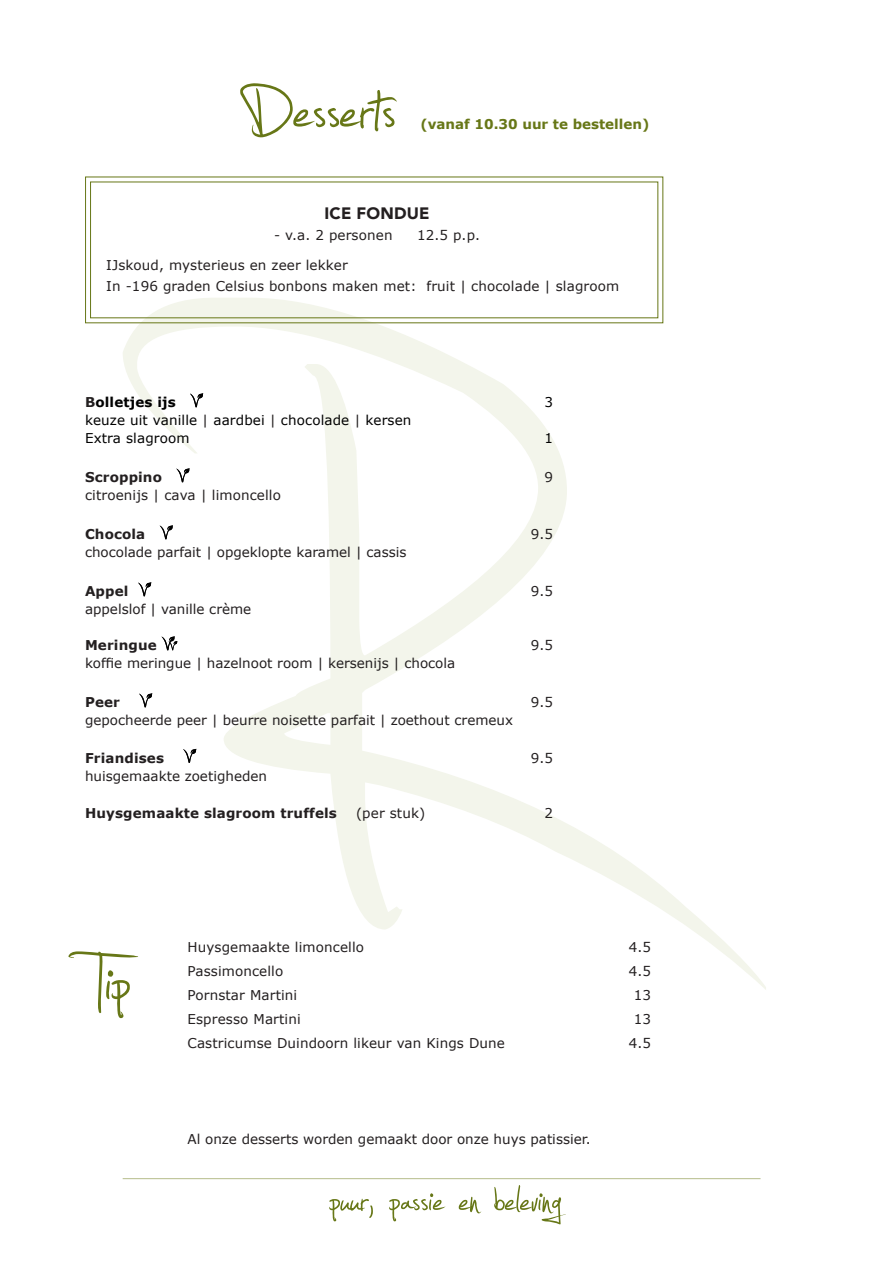
<style>
.page{position:relative;width:893px;height:1263px;background:#fff}
.page>*{position:absolute;margin:0;border:0;box-sizing:border-box;transform-origin:0 0}
.t1{font:135px "Jellyka Estryas Handwriting";color:#677717}
.t2{font:79.2px "Jellyka Estryas Handwriting";color:#677717}
.t3{font:900 16.5px "Avenir";letter-spacing:.01em;color:#231f20}
.t4{font:13.5px/21px "Verdana";color:#231f20}
.t5{font:700 13.5px "Verdana";letter-spacing:.01em;color:#231f20}
.t6{font:13.5px/18px "Verdana";letter-spacing:.01em;color:#000}
.t7{font:700 13.5px "Verdana";color:#677717}
.t8{font:700 13.5px "Verdana";letter-spacing:.01em;color:#000}
.s1{color:#231f20}
</style>
<div class="page">
<svg style="left:123px;top:324px;width:643px;height:666px"></svg>
<hr style="left:123px;top:1178px;width:637px;height:1px;background:#bdc497">
<svg style="left:190px;top:393px;width:13px;height:14px"></svg>
<svg style="left:176px;top:468px;width:14px;height:14px"></svg>
<svg style="left:160px;top:525px;width:13px;height:14px"></svg>
<svg style="left:138px;top:582px;width:13px;height:14px"></svg>
<svg style="left:162px;top:636px;width:15px;height:14px"></svg>
<svg style="left:139px;top:693px;width:13px;height:14px"></svg>
<svg style="left:183px;top:749px;width:13px;height:14px"></svg>
<svg style="left:85px;top:176px;width:579px;height:148px"></svg>
<h1 class="t1" style="left:244px;top:53px;width:153px">Desserts</h1>
<p class="t7" style="left:420px;top:115px;width:230px">(vanaf 10.30 uur te bestellen)</p>
<p class="t3" style="left:324px;top:199px;width:107px">ICE FONDUE</p>
<p class="t4" style="left:274px;top:225px;width:120px">- v.a. 2 personen</p>
<p class="t4" style="left:417px;top:225px;width:64px">12.5 p.p.</p>
<p class="t4" style="left:106px;top:255px;width:514px">IJskoud, mysterieus en zeer lekker<br>In -196 graden Celsius bonbons maken met: fruit | chocolade | slagroom</p>
<p class="t8" style="left:85px;top:394px;width:92px"><span class="s1">B</span>olletjes ijs</p>
<p class="t6" style="left:544px;top:393px;width:10px">3</p>
<p class="t6" style="left:85px;top:411px;width:328px">keuze uit vanille <span class="s1">|</span> aardbei <span class="s1">|</span> chocolade <span class="s1">|</span> kersen<br>Extra slagroom</p>
<p class="t6" style="left:544px;top:429px;width:10px">1</p>
<p class="t5" style="left:85px;top:469px;width:78px">Scroppino</p>
<p class="t4" style="left:544px;top:467px;width:10px">9</p>
<p class="t4" style="left:85px;top:485px;width:197px">citroenijs | cava | limoncello</p>
<p class="t5" style="left:85px;top:526px;width:62px">Chocola</p>
<p class="t4" style="left:531px;top:524px;width:24px">9.5</p>
<p class="t4" style="left:85px;top:542px;width:323px">chocolade parfait | opgeklopte karamel | cassis</p>
<p class="t5" style="left:85px;top:583px;width:45px">Appel</p>
<p class="t4" style="left:531px;top:581px;width:24px">9.5</p>
<p class="t4" style="left:85px;top:599px;width:168px">appelslof | vanille crème</p>
<p class="t5" style="left:85px;top:637px;width:73px">Meringue</p>
<p class="t4" style="left:531px;top:635px;width:24px">9.5</p>
<p class="t4" style="left:85px;top:653px;width:372px">koffie meringue | hazelnoot room | kersenijs | chocola</p>
<p class="t5" style="left:85px;top:694px;width:36px">Peer</p>
<p class="t4" style="left:531px;top:692px;width:24px">9.5</p>
<p class="t4" style="left:85px;top:710px;width:430px">gepocheerde peer | beurre noisette parfait | zoethout cremeux</p>
<p class="t5" style="left:85px;top:749px;width:80px">Friandises</p>
<p class="t4" style="left:531px;top:747px;width:24px">9.5</p>
<p class="t4" style="left:85px;top:765px;width:183px">huisgemaakte zoetigheden</p>
<p class="t5" style="left:85px;top:805px;width:253px">Huysgemaakte slagroom truffels</p>
<p class="t4" style="left:356px;top:803px;width:71px">(per stuk)</p>
<p class="t4" style="left:544px;top:803px;width:10px">2</p>
<h1 class="t1" style="left:95px;top:925px;width:37px">Tip</h1>
<p class="t4" style="left:187px;top:937px;width:178px">Huysgemaakte limoncello</p>
<p class="t4" style="left:629px;top:937px;width:24px">4.5</p>
<p class="t4" style="left:187px;top:961px;width:97px">Passimoncello</p>
<p class="t4" style="left:629px;top:961px;width:24px">4.5</p>
<p class="t4" style="left:187px;top:985px;width:111px">Pornstar Martini</p>
<p class="t4" style="left:634px;top:985px;width:19px">13</p>
<p class="t4" style="left:187px;top:1009px;width:115px">Espresso Martini</p>
<p class="t4" style="left:634px;top:1009px;width:19px">13</p>
<p class="t4" style="left:187px;top:1033px;width:319px">Castricumse Duindoorn likeur van Kings Dune</p>
<p class="t4" style="left:629px;top:1033px;width:24px">4.5</p>
<p class="t4" style="left:187px;top:1128px;width:405px">Al onze desserts worden gemaakt door onze huys patissier.</p>
<h2 class="t2" style="left:330px;top:1166px;width:235px">puur, passie en beleving</h2>
</div>
